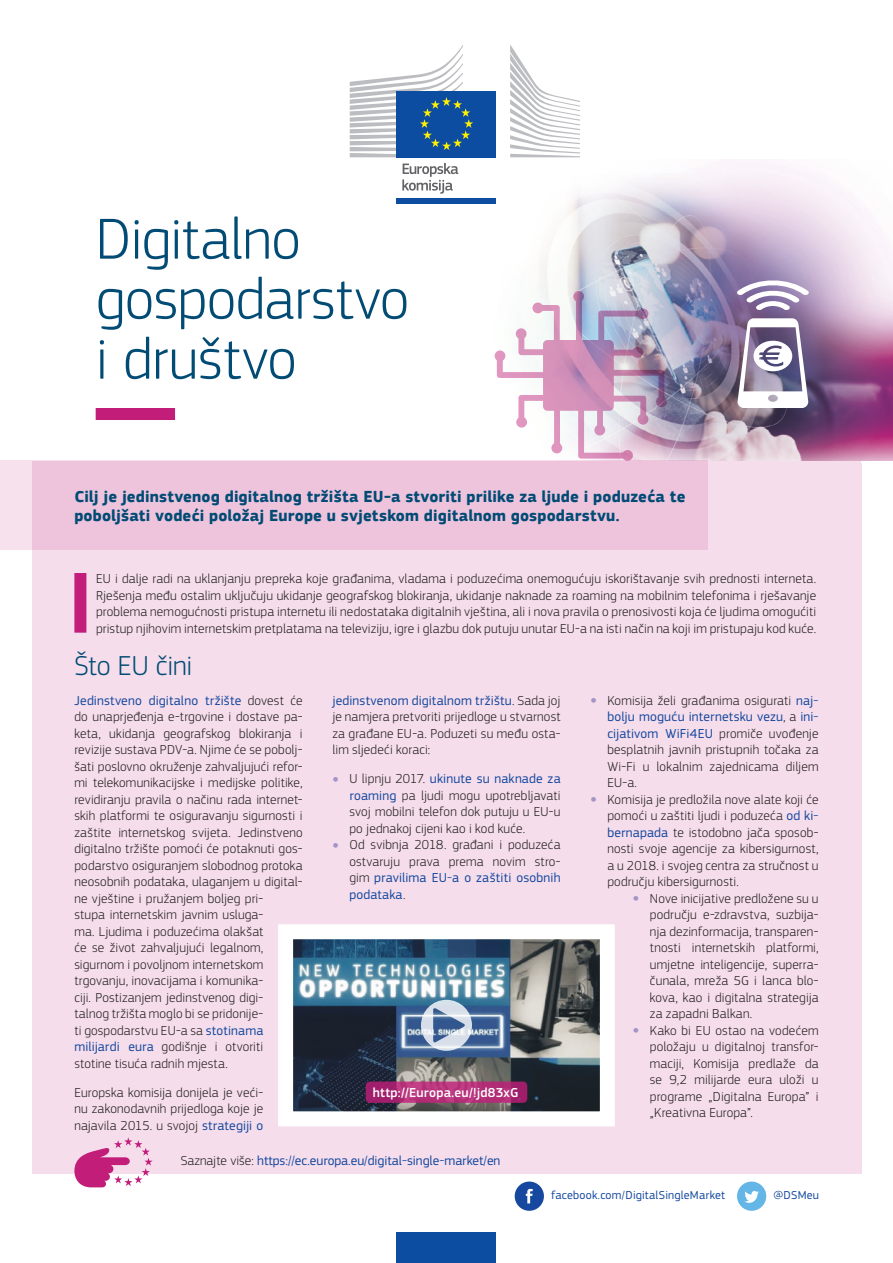
<style>
.page{position:relative;width:893px;height:1263px;background:#fff}
.page>*{position:absolute;margin:0;border:0;box-sizing:border-box;transform-origin:0 0}
.Titre{font:300 60px/60px "EC Square Sans Pro";letter-spacing:-.01em;color:#014b75}
.Sous-titre_texte{font:300 28.5px "EC Square Sans Pro";letter-spacing:-.005em;color:#014b75}
.Introduction{font:700 16.5px/19.5px "EC Square Sans Pro";letter-spacing:.01em;color:#014b75}
._02_Texte_KL{font:300 13.5px/16.5px "EC Square Sans Pro";letter-spacing:.01em;color:#231f20;text-align:justify}
._02_Texte_KL-2{font:13.5px "EC Square Sans Pro";color:#15489e}
.folio_number{font:500 13.5px "EC Square Sans Pro";letter-spacing:.015em;color:#fff}
._02_Texte_KL-3{font:12px "EC Square Sans Pro";letter-spacing:.015em;color:#15489e}
.s1{font-weight:400;color:#15489e}
.s2{font-size:7.5px;color:#a495c7}
.s3{font-weight:300;color:#231f20}
</style>
<div class="page">
<div style="left:32px;top:461px;width:829px;height:713px;background:#f5ddeb"></div>
<div style="left:0;top:461px;width:707px;height:89px;background:#eec4dc"></div>
<div style="left:96px;top:408px;width:79px;height:12px;background:#c11d79"></div>
<div style="left:74px;top:573px;width:12px;height:60px;background:#c11d79"></div>
<svg style="left:74px;top:1137px;width:79px;height:50px"></svg>
<svg style="left:737px;top:1181px;width:29px;height:30px"></svg>
<svg style="left:515px;top:1181px;width:29px;height:30px"></svg>
<img style="left:376px;top:162px;width:517px;height:299px">
<svg style="left:495px;top:291px;width:172px;height:170px"></svg>
<svg style="left:737px;top:318px;width:71px;height:90px"></svg>
<svg style="left:737px;top:277px;width:72px;height:33px"></svg>
<svg style="left:278px;top:924px;width:337px;height:203px;background:#7d8a95"></svg>
<svg style="left:421px;top:1000px;width:51px;height:51px;background:#9db1c9"></svg>
<svg style="left:366px;top:1081px;width:161px;height:22px;background:#ad2f76"></svg>
<div style="left:397px;top:155px;width:99px;height:44px;background:#fff"></div>
<div style="left:397px;top:91px;width:99px;height:66px;background:#0d4da1"></div>
<svg style="left:350px;top:45px;width:123px;height:112px"></svg>
<div style="left:397px;top:198px;width:99px;height:6px;background:#0d4da1"></div>
<svg style="left:510px;top:45px;width:70px;height:112px"></svg>
<svg style="left:402px;top:163px;width:56px;height:31px"></svg>
<div style="left:397px;top:1232px;width:99px;height:31px;background:#0d4da1"></div>
<p class="Titre" style="left:96px;top:209px;width:315px">Digitalno gospodarstvo i društvo</p>
<p class="Introduction" style="left:74px;top:487px;width:613px">Cilj je jedinstvenog digitalnog tržišta EU-a stvoriti prilike za ljude i poduzeća te poboljšati vodeći položaj Europe u svjetskom digitalnom gospodarstvu.</p>
<p class="_02_Texte_KL" style="left:96px;top:570px;width:722px">EU i dalje radi na uklanjanju prepreka koje građanima, vladama i poduzećima onemogućuju iskorištavanje svih prednosti interneta.<br>Rješenja među ostalim uključuju ukidanje geografskog blokiranja, ukidanje naknade za roaming na mobilnim telefonima i rješavanje problema nemogućnosti pristupa internetu ili nedostataka digitalnih vještina, ali i nova pravila o prenosivosti koja će ljudima omogućiti pristup njihovim internetskim pretplatama na televiziju, igre i glazbu dok putuju unutar EU-a na isti način na koji im pristupaju kod kuće.</p>
<p class="Sous-titre_texte" style="left:74px;top:649px;width:120px">Što EU čini</p>
<p class="_02_Texte_KL" style="left:74px;top:692px;width:230px;text-align:left"><span class="s1">Jedinstveno digitalno tržište</span> dovest će do unaprjeđenja e-trgovine i dostave pa&shy;keta, ukidanja geografskog blokiranja i revizije sustava PDV-a. Njime će se pobolj&shy;šati poslovno okruženje zahvaljujući refor&shy;mi telekomunikacijske i medijske politike, revidiranju pravila o načinu rada internet&shy;skih platformi te osiguravanju sigurnosti i zaštite internetskog svijeta. Jedinstveno digitalno tržište pomoći će potaknuti gos&shy;podarstvo osiguranjem slobodnog protoka neosobnih podataka, ulaganjem u digital&shy;ne vještine i pružanjem boljeg pri-<br>stupa internetskim javnim usluga-<br>ma. Ljudima i poduzećima olakšat<br>će se život zahvaljujući legalnom, sigurnom i povoljnom internetskom trgovanju, inovacijama i komunika-<br>ciji. Postizanjem jedinstvenog digi-<br>talnog tržišta moglo bi se pridonije-<br>ti gospodarstvu EU-a sa <span class="s1">stotinama milijardi eura</span> godišnje i otvoriti stotine tisuća radnih mjesta.</p>
<p class="_02_Texte_KL" style="left:74px;top:1084px;width:190px">Europska komisija donijela je veći&shy;nu zakonodavnih prijedloga koje je najavila 2015. u svojoj <span class="s1">strategiji o</span></p>
<p class="_02_Texte_KL" style="left:332px;top:692px;width:230px"><span class="s1">jedinstvenom digitalnom tržištu</span>. Sada joj je namjera pretvoriti prijedloge u stvarnost za građane EU-a. Poduzeti su među osta&shy;lim sljedeći koraci:</p>
<p class="_02_Texte_KL" style="left:349px;top:771px;width:213px;text-indent:-17px"><span class="s2">●</span> U lipnju 2017. <span class="s1">ukinute su naknade za roaming</span> pa ljudi mogu upotrebljavati svoj mobilni telefon dok putuju u EU-u po jednakoj cijeni kao i kod kuće.</p>
<p class="_02_Texte_KL" style="left:349px;top:837px;width:213px;text-indent:-17px"><span class="s2">●</span> Od svibnja 2018. građani i poduzeća ostvaruju prava prema novim stro&shy;gim <span class="s1">pravilima EU-a o zaštiti osobnih podataka</span>.</p>
<p class="folio_number" style="left:373px;top:1085px;width:147px">http://Europa.eu/!jd83xG</p>
<p class="_02_Texte_KL-2" style="left:181px;top:1152px;width:321px"><span class="s3">Saznajte više:</span> https://ec.europa.eu/digital-single-market/en</p>
<p class="_02_Texte_KL" style="left:607px;top:692px;width:213px;text-indent:-17px"><span class="s2">●</span> Komisija želi građanima osigurati <span class="s1">naj&shy;bolju moguću internetsku vezu</span>, a <span class="s1">ini&shy;cijativom WiFi4EU</span> promiče uvođenje besplatnih javnih pristupnih točaka za Wi-Fi u lokalnim zajednicama diljem EU-a.</p>
<p class="_02_Texte_KL" style="left:607px;top:791px;width:213px;text-indent:-17px"><span class="s2">●</span> Komisija je predložila nove alate koji će pomoći u zaštiti ljudi i poduzeća <span class="s1">od ki&shy;bernapada</span> te istodobno jača sposob&shy;nosti svoje agencije za kibersigurnost, a u 2018. i svojeg centra za stručnost u području kibersigurnosti.</p>
<p class="_02_Texte_KL" style="left:650px;top:890px;width:170px;text-indent:-17px"><span class="s2">●</span> Nove inicijative predložene su u području e-zdravstva, suzbija&shy;nja dezinformacija, transparen&shy;tnosti internetskih platformi, umjetne inteligencije, superra&shy;čunala, mreža 5G i lanca blo&shy;kova, kao i digitalna strategija za zapadni Balkan.</p>
<p class="_02_Texte_KL" style="left:650px;top:1022px;width:170px;text-indent:-17px"><span class="s2">●</span> Kako bi EU ostao na vodećem položaju u digitalnoj transfor&shy;maciji, Komisija predlaže da se 9,2 milijarde eura uloži u programe „Digitalna Europa” i „Kreativna Europa”.</p>
<p class="_02_Texte_KL-3" style="left:551px;top:1188px;width:175px">facebook.com/DigitalSingleMarket</p>
<p class="_02_Texte_KL-3" style="left:773px;top:1188px;width:47px">@DSMeu</p>
</div>
